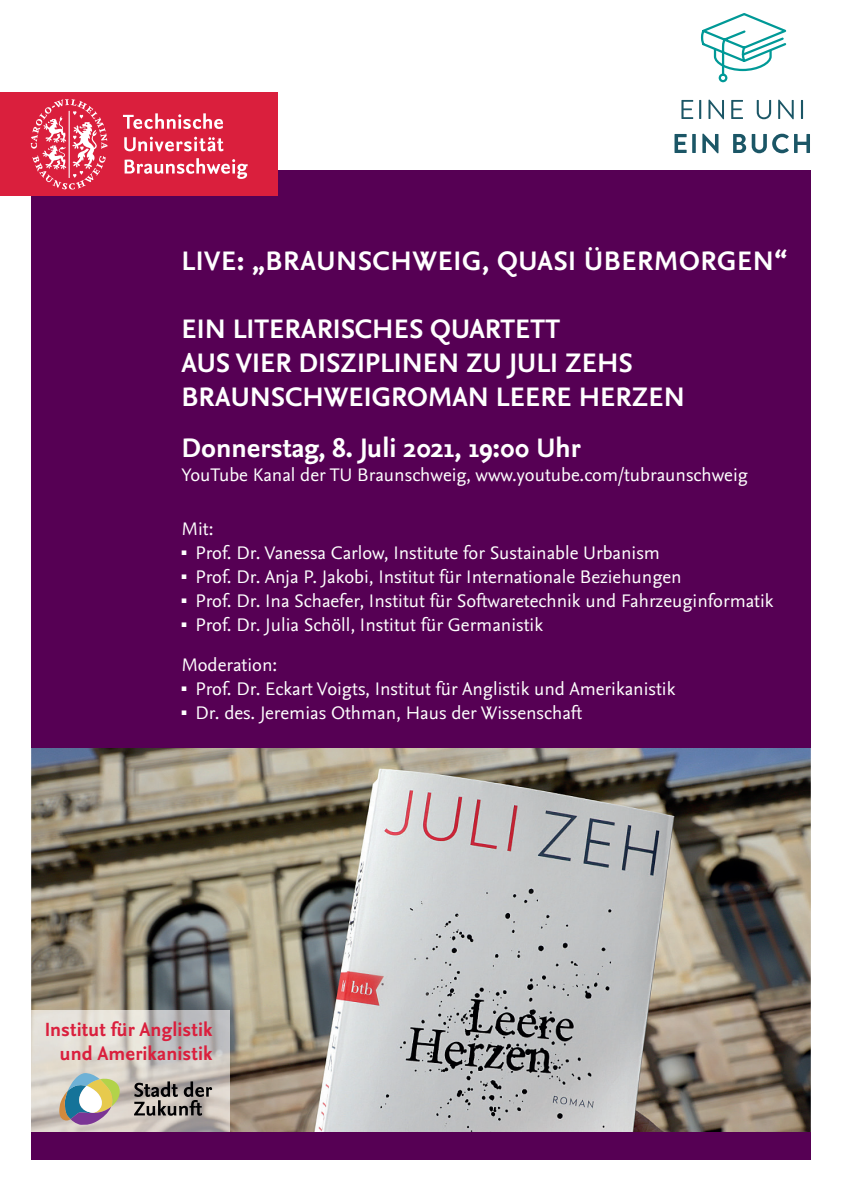
<style>
.page{position:relative;width:842px;height:1191px;background:#fff}
.page>*{position:absolute;margin:0;border:0;box-sizing:border-box;transform-origin:0 0}
.t1{font:700 28px/34px "Nexus Sans Pro";color:#fff}
.t2{font:700 28px "Nexus Sans Pro";letter-spacing:.02em;color:#fff}
.t3{font:700 20px/24px "Nexus Sans Pro";letter-spacing:.005em;color:#da1f3d;text-align:right}
.t4{font:19px/40px "Nexus Sans Pro";color:#fff}
</style>
<div class="page">
<img style="left:31px;top:747px;width:780px;height:385px">
<div style="left:31px;top:170px;width:780px;height:577px;background:#560054"></div>
<img style="left:31px;top:1010px;width:199px;height:122px">
<div style="left:0;top:93px;width:278px;height:103px;background:#da1f3d"></div>
<svg style="left:31px;top:99px;width:77px;height:91px"></svg>
<svg style="left:123px;top:113px;width:100px;height:16px"></svg>
<svg style="left:124px;top:137px;width:99px;height:14px"></svg>
<svg style="left:125px;top:158px;width:123px;height:21px"></svg>
<svg style="left:674px;top:134px;width:136px;height:19px"></svg>
<svg style="left:681px;top:100px;width:122px;height:19px"></svg>
<svg style="left:700px;top:13px;width:87px;height:70px"></svg>
<svg style="left:134px;top:1081px;width:78px;height:34px;background:#87817d"></svg>
<svg style="left:59px;top:1072px;width:63px;height:54px;background:#b3b6aa"></svg>
<div style="left:31px;top:1132px;width:780px;height:27px;background:#560054"></div>
<h1 class="t2" style="left:181px;top:240px;width:607px">LIVE: „BRAUNSCHWEIG, QUASI ÜBERMORGEN“</h1>
<h1 class="t1" style="left:181px;top:311px;width:505px">EIN LITERARISCHES QUARTETT<br>AUS VIER DISZIPLINEN ZU JULI ZEHS<br>BRAUNSCHWEIGROMAN LEERE HERZEN</h1>
<h1 class="t1" style="left:181px;top:429px;width:401px">Donnerstag, 8. Juli 2021, 19:00 Uhr</h1>
<p class="t4" style="left:181px;top:454px;width:568px">YouTube Kanal der TU Braunschweig, www.youtube.com/tubraunschweig</p>
<p class="t4" style="left:181px;top:508px;width:34px">Mit:</p>
<p class="t4" style="left:181px;top:532px;width:480px"><sup>▪</sup> Prof. Dr. Vanessa Carlow, Institute for Sustainable Urbanism</p>
<p class="t4" style="left:181px;top:556px;width:502px"><sup>▪</sup> Prof. Dr. Anja P. Jakobi, Institut für Internationale Beziehungen</p>
<p class="t4" style="left:181px;top:580px;width:594px"><sup>▪</sup> Prof. Dr. Ina Schaefer, Institut für Softwaretechnik und Fahrzeuginformatik</p>
<p class="t4" style="left:181px;top:604px;width:363px"><sup>▪</sup> Prof. Dr. Julia Schöll, Institut für Germanistik<br>Moderation:</p>
<p class="t4" style="left:181px;top:668px;width:495px"><sup>▪</sup> Prof. Dr. Eckart Voigts, Institut für Anglistik und Amerikanistik</p>
<p class="t4" style="left:181px;top:692px;width:402px"><sup>▪</sup> Dr. des. Jeremias Othman, Haus der Wissenschaft</p>
<p class="t3" style="left:45px;top:1016px;width:169px">Institut für Anglistik und Amerikanistik</p>
</div>
